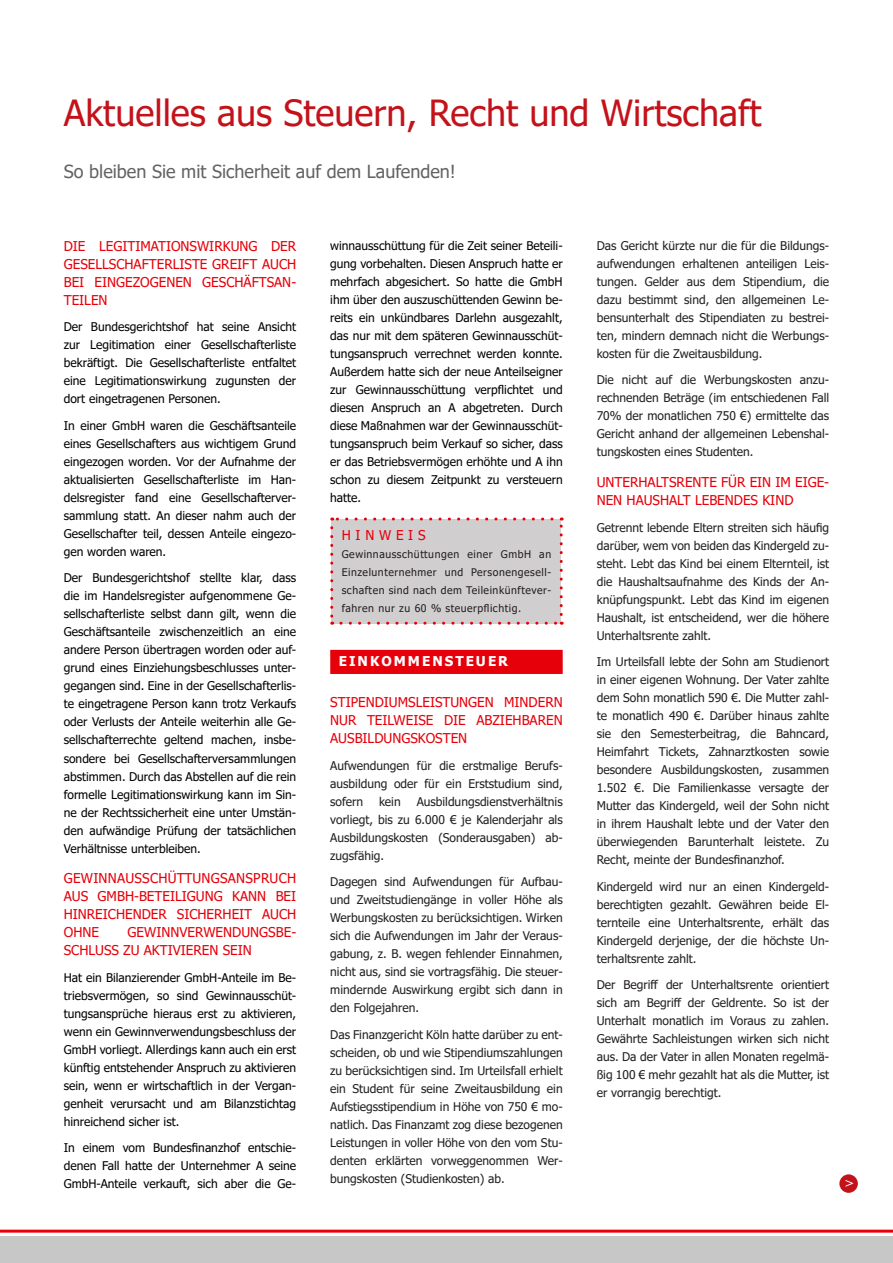
<style>
.page{position:relative;width:893px;height:1263px;background:#fff}
.page>*{position:absolute;margin:0;border:0;box-sizing:border-box;transform-origin:0 0}
.t1{font:36px "Tahoma";color:#c4121a}
.t2{font:18px "Tahoma";color:#636362}
.t3{font:700 13.95px "Times New Roman";color:#fff}
.t4{font:13.5px/18px "Tahoma";color:#e6000a;text-align:justify}
.t5{font:700 13.5px "Tahoma";letter-spacing:.15em;color:#fff}
.t6{font:13.5px "Tahoma";letter-spacing:.35em;color:#e6000a}
.t7{font:12px/18px "Tahoma";color:#231f20;text-align:justify}
.t8{font:12px/18px "Tahoma";color:#000;text-align:justify}
.t9{font:10.5px/18px "Tahoma";letter-spacing:.05em;color:#231f20;text-align:justify}
</style>
<div class="page">
<div style="left:330px;top:650px;width:233px;height:24px;background:#e6000a"></div>
<div style="left:332px;top:519px;width:229px;height:104px;background:#d1cecf"></div>
<svg style="left:330px;top:528px;width:3px;height:97px"></svg>
<svg style="left:341px;top:622px;width:221px;height:3px"></svg>
<svg style="left:560px;top:517px;width:3px;height:97px"></svg>
<svg style="left:332px;top:517px;width:220px;height:3px"></svg>
<div style="left:0;top:1237px;width:893px;height:26px;background:#c6c7c6"></div>
<hr style="left:0;top:1229px;width:893px;height:3px;background:#e6000a">
<div style="left:839px;top:1174px;width:19px;height:19px;background:#c4121a;border-radius:50%"></div>
<p class="t1" style="left:64px;top:89px;width:699px">Aktuelles aus Steuern, Recht und Wirtschaft</p>
<p class="t2" style="left:64px;top:160px;width:394px">So bleiben Sie mit Sicherheit auf dem Laufenden!</p>
<p class="t4" style="left:64px;top:238px;width:234px">DIE LEGITIMATIONSWIRKUNG DER GESELLSCHAFTERLISTE GREIFT AUCH BEI EINGEZOGENEN GESCHÄFTSAN-TEILEN</p>
<p class="t8" style="left:64px;top:319px;width:234px">Der Bundesgerichtshof hat seine Ansicht zur Legitimation einer Gesellschafterliste bekräftigt. Die Gesellschafterliste entfaltet eine Legitimationswirkung zugunsten der dort eingetragenen Personen.</p>
<p class="t8" style="left:64px;top:417px;width:234px">In einer GmbH waren die Geschäftsanteile eines Gesellschafters aus wichtigem Grund eingezogen worden. Vor der Aufnahme der aktualisierten Gesellschafterliste im Han&shy;delsregister fand eine Gesellschafterver&shy;sammlung statt. An dieser nahm auch der Gesellschafter teil, dessen Anteile eingezo&shy;gen worden waren.</p>
<p class="t8" style="left:64px;top:570px;width:234px">Der Bundesgerichtshof stellte klar, dass die im Handelsregister aufgenommene Ge&shy;sellschafterliste selbst dann gilt, wenn die Geschäftsanteile zwischenzeitlich an eine andere Person übertragen worden oder auf&shy;grund eines Einziehungsbeschlusses unter&shy;gegangen sind. Eine in der Gesellschafterlis&shy;te eingetragene Person kann trotz Verkaufs oder Verlusts der Anteile weiterhin alle Ge&shy;sellschafterrechte geltend machen, insbe&shy;sondere bei Gesellschafterversammlungen abstimmen. Durch das Abstellen auf die rein formelle Legitimationswirkung kann im Sin&shy;ne der Rechtssicherheit eine unter Umstän&shy;den aufwändige Prüfung der tatsächlichen Verhältnisse unterbleiben.</p>
<p class="t4" style="left:64px;top:870px;width:234px">GEWINNAUSSCHÜTTUNGSANSPRUCH AUS GMBH-BETEILIGUNG KANN BEI HINREICHENDER SICHERHEIT AUCH OHNE</p>
<p class="t4" style="left:64px;top:924px;width:234px;text-indent:64px">GEWINNVERWENDUNGSBE-<br>SCHLUSS ZU AKTIVIEREN SEIN</p>
<p class="t8" style="left:64px;top:969px;width:234px">Hat ein Bilanzierender GmbH-Anteile im Be&shy;triebsvermögen, so sind Gewinnausschüt&shy;tungsansprüche hieraus erst zu aktivieren, wenn ein Gewinnverwendungsbeschluss der GmbH vorliegt. Allerdings kann auch ein erst künftig entstehender Anspruch zu aktivieren sein, wenn er wirtschaftlich in der Vergan&shy;genheit verursacht und am Bilanzstichtag hinreichend sicher ist.</p>
<p class="t8" style="left:64px;top:1139px;width:234px">In einem vom Bundesfi nanzhof entschie&shy;denen Fall hatte der Unternehmer A seine GmbH-Anteile verkauft, sich aber die Ge-</p>
<p class="t8" style="left:330px;top:237px;width:234px">winnausschüttung für die Zeit seiner Beteili&shy;gung vorbehalten. Diesen Anspruch hatte er mehrfach abgesichert. So hatte die GmbH ihm über den auszuschüttenden Gewinn be&shy;reits ein unkündbares Darlehn ausgezahlt, das nur mit dem späteren Gewinnausschüt&shy;tungsanspruch verrechnet werden konnte.<br>Außerdem hatte sich der neue Anteilseigner zur Gewinnausschüttung verpflichtet und diesen Anspruch an A abgetreten. Durch diese Maßnahmen war der Gewinnausschüt&shy;tungsanspruch beim Verkauf so sicher, dass er das Betriebsvermögen erhöhte und A ihn schon zu diesem Zeitpunkt zu versteuern hatte.</p>
<p class="t6" style="left:342px;top:526px;width:85px">HINWEIS</p>
<p class="t9" style="left:342px;top:546px;width:211px">Gewinnausschüttungen einer GmbH an Einzelunternehmer und Personengesell&shy;schaften sind nach dem Teileinkünftever&shy;fahren nur zu 60 % steuerpflichtig.</p>
<p class="t5" style="left:339px;top:652px;width:171px">EINKOMMENSTEUER</p>
<p class="t4" style="left:330px;top:694px;width:234px">STIPENDIUMSLEISTUNGEN MINDERN NUR TEILWEISE DIE ABZIEHBAREN AUSBILDUNGSKOSTEN</p>
<p class="t7" style="left:330px;top:757px;width:234px">Aufwendungen für die erstmalige Berufs&shy;ausbildung oder für ein Erststudium sind, sofern</p>
<p class="t7" style="left:330px;top:793px;width:234px;text-indent:86px">Ausbildungsdienstverhältnis vorliegt, bis zu 6.000 € je Kalenderjahr als Ausbildungskosten (Sonderausgaben) ab&shy;zugsfähig.</p>
<p class="t7" style="left:330px;top:874px;width:234px">Dagegen sind Aufwendungen für Aufbau&shy;und Zweitstudiengänge in voller Höhe als Werbungskosten zu berücksichtigen. Wirken sich die Aufwendungen im Jahr der Veraus&shy;gabung, z. B. wegen fehlender Einnahmen, nicht aus, sind sie vortragsfähig. Die steuer&shy;mindernde Auswirkung ergibt sich dann in den Folgejahren.</p>
<p class="t7" style="left:330px;top:1026px;width:234px">Das Finanzgericht Köln hatte darüber zu ent&shy;scheiden, ob und wie Stipendiumszahlungen zu berücksichtigen sind. Im Urteilsfall erhielt ein Student für seine Zweitausbildung ein Aufstiegsstipendium in Höhe von 750 € mo&shy;natlich. Das Finanzamt zog diese bezogenen Leistungen in voller Höhe von den vom Stu&shy;denten erklärten vorweggenommen Wer&shy;bungskosten (Studienkosten) ab.</p>
<p class="t7" style="left:379px;top:793px;width:23px">kein</p>
<p class="t7" style="left:597px;top:237px;width:234px">Das Gericht kürzte nur die für die Bildungs&shy;aufwendungen erhaltenen anteiligen Leis&shy;tungen. Gelder aus dem Stipendium, die dazu bestimmt sind, den allgemeinen Le&shy;bensunterhalt des Stipendiaten zu bestrei&shy;ten, mindern demnach nicht die Werbungs&shy;kosten für die Zweitausbildung.</p>
<p class="t7" style="left:597px;top:372px;width:234px">Die nicht auf die Werbungskosten anzu&shy;rechnenden Beträge (im entschiedenen Fall 70% der monatlichen 750 €) ermittelte das Gericht anhand der allgemeinen Lebenshal&shy;tungskosten eines Studenten.</p>
<p class="t4" style="left:597px;top:474px;width:234px">UNTERHALTSRENTE FÜR EIN IM EIGE-<br>NEN HAUSHALT LEBENDES KIND</p>
<p class="t7" style="left:597px;top:519px;width:234px">Getrennt lebende Eltern streiten sich häufig darüber, wem von beiden das Kindergeld zu&shy;steht. Lebt das Kind bei einem Elternteil, ist die Haushaltsaufnahme des Kinds der An&shy;knüpfungspunkt. Lebt das Kind im eigenen Haushalt, ist entscheidend, wer die höhere Unterhaltsrente zahlt.</p>
<p class="t7" style="left:597px;top:653px;width:234px">Im Urteilsfall lebte der Sohn am Studienort in einer eigenen Wohnung. Der Vater zahlte dem Sohn monatlich 590 €. Die Mutter zahl&shy;te monatlich 490 €. Darüber hinaus zahlte sie den Semesterbeitrag, die Bahncard, Heimfahrt Tickets, Zahnarztkosten sowie besondere Ausbildungskosten, zusammen 1.502 €. Die Familienkasse versagte der Mutter das Kindergeld, weil der Sohn nicht in ihrem Haushalt lebte und der Vater den überwiegenden Barunterhalt leistete. Zu Recht, meinte der Bundesfinanzhof.</p>
<p class="t7" style="left:597px;top:878px;width:234px">Kindergeld wird nur an einen Kindergeld&shy;berechtigten gezahlt. Gewähren beide El&shy;ternteile eine Unterhaltsrente, erhält das Kindergeld derjenige, der die höchste Un&shy;terhaltsrente zahlt.</p>
<p class="t7" style="left:597px;top:976px;width:234px">Der Begriff der Unterhaltsrente orientiert sich am Begriff der Geldrente. So ist der Unterhalt monatlich im Voraus zu zahlen.<br>Gewährte Sachleistungen wirken sich nicht aus. Da der Vater in allen Monaten regelmä&shy;ßig 100 € mehr gezahlt hat als die Mutter, ist er vorrangig berechtigt.</p>
<p class="t3" style="left:845px;top:1173px;width:9px">&gt;</p>
</div>
